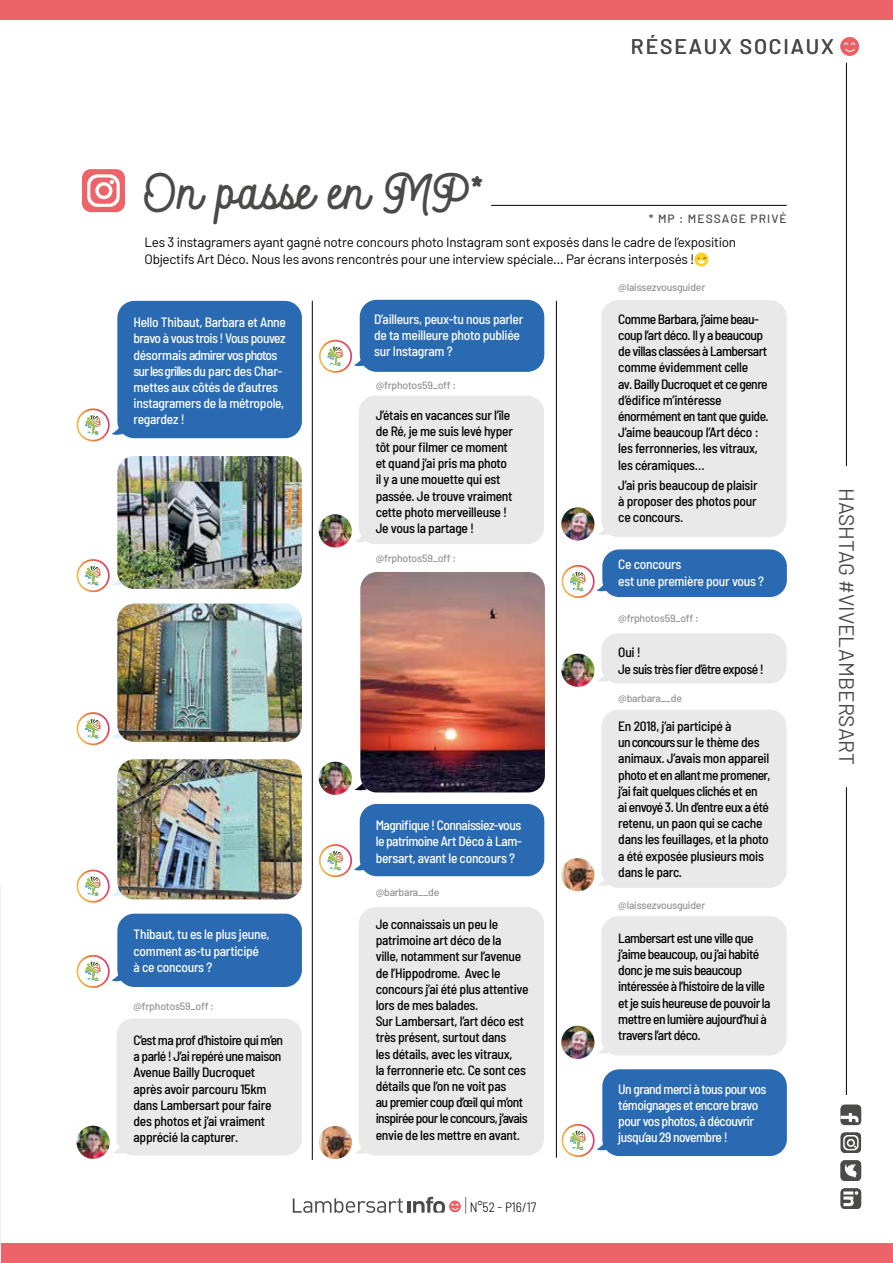
<style>
.page{position:relative;width:893px;height:1263px;background:#fff}
.page>*{position:absolute;margin:0;border:0;box-sizing:border-box;transform-origin:0 0}
.t1{font:46.5px "Autoguardf 7";color:#4a4a49}
.t2{font:21px "Barlow";color:#4a4a49}
.t3{font:500 21px "Barlow";letter-spacing:.09em;color:#4a4a49}
.t4{font:500 semi-condensed 13.5px/16.2px "Barlow";letter-spacing:-.025em;color:#000}
.t5{font:500 semi-condensed 13.5px/16.2px "Barlow";letter-spacing:-.02em;color:#fff}
.t6{font:13.5px/16.2px "Barlow";letter-spacing:-.02em;color:#000}
.t7{font:500 semi-condensed 13.5px/16.2px "Barlow";letter-spacing:-.04em;color:#fff}
.t8{font:300 semi-condensed 13.5px "Barlow";color:#000}
.t9{font:500 12px "Barlow";letter-spacing:.09em;color:#4a4a49}
.t10{font:500 10.5px "Barlow";letter-spacing:-.02em;color:#929292}
.s1{font-size:19.5px;color:#4a4a49}
</style>
<div class="page">
<div style="left:0;top:0;width:893px;height:19px;background:#ec646a"></div>
<div style="left:0;top:1244px;width:893px;height:19px;background:#ec646a"></div>
<hr style="left:0;top:887px;width:1px;height:376px;background:#f0f0f0">
<div style="left:602px;top:549px;width:185px;height:48px;background:#2a6ab2;border-radius:17px"></div>
<div style="left:602px;top:1069px;width:185px;height:87px;background:#2a6ab2;border-radius:17px"></div>
<div style="left:360px;top:804px;width:184px;height:72px;background:#2a6ab2;border-radius:17px"></div>
<svg style="left:561px;top:565px;width:63px;height:33px"></svg>
<svg style="left:561px;top:1124px;width:63px;height:33px"></svg>
<svg style="left:319px;top:844px;width:63px;height:33px"></svg>
<svg style="left:113px;top:1107px;width:14px;height:47px"></svg>
<svg style="left:355px;top:1142px;width:14px;height:12px"></svg>
<svg style="left:355px;top:531px;width:14px;height:12px"></svg>
<svg style="left:598px;top:676px;width:13px;height:6px"></svg>
<svg style="left:354px;top:786px;width:6px;height:5px"></svg>
<svg style="left:293px;top:1197px;width:152px;height:16px"></svg>
<svg style="left:449px;top:1200px;width:12px;height:12px"></svg>
<svg style="left:451px;top:1204px;width:8px;height:6px"></svg>
<hr style="left:312px;top:301px;width:1px;height:859px;background:#000">
<hr style="left:556px;top:301px;width:1px;height:856px;background:#000">
<img style="left:77px;top:1126px;width:33px;height:33px;border-radius:17px">
<img style="left:319px;top:1126px;width:33px;height:33px;border-radius:17px">
<img style="left:319px;top:514px;width:33px;height:33px;border-radius:17px">
<img style="left:561px;top:654px;width:33px;height:33px;border-radius:17px">
<img style="left:319px;top:762px;width:33px;height:33px;border-radius:17px">
<div style="left:117px;top:301px;width:185px;height:137px;background:#2a6ab2;border-radius:17px"></div>
<img style="left:117px;top:456px;width:185px;height:133px">
<img style="left:117px;top:604px;width:185px;height:138px">
<img style="left:117px;top:759px;width:185px;height:140px">
<div style="left:117px;top:914px;width:185px;height:73px;background:#2a6ab2;border-radius:17px"></div>
<img style="left:360px;top:572px;width:185px;height:220px">
<div style="left:117px;top:1018px;width:185px;height:137px;background:#e9e9e9;border-radius:17px"></div>
<div style="left:359px;top:907px;width:185px;height:248px;background:#e9e9e9;border-radius:17px"></div>
<div style="left:359px;top:395px;width:185px;height:149px;background:#e9e9e9;border-radius:17px"></div>
<div style="left:601px;top:633px;width:186px;height:50px;background:#e9e9e9;border-radius:17px"></div>
<svg style="left:598px;top:881px;width:10px;height:5px"></svg>
<svg style="left:598px;top:530px;width:11px;height:5px"></svg>
<svg style="left:598px;top:1048px;width:13px;height:6px"></svg>
<img style="left:561px;top:858px;width:33px;height:33px;border-radius:17px">
<img style="left:561px;top:507px;width:33px;height:33px;border-radius:17px">
<img style="left:561px;top:1026px;width:33px;height:33px;border-radius:17px">
<div style="left:601px;top:710px;width:186px;height:178px;background:#e9e9e9;border-radius:17px"></div>
<div style="left:601px;top:300px;width:186px;height:237px;background:#e9e9e9;border-radius:17px"></div>
<div style="left:601px;top:916px;width:186px;height:139px;background:#e9e9e9;border-radius:17px"></div>
<svg style="left:76px;top:408px;width:63px;height:34px"></svg>
<img style="left:76px;top:559px;width:63px;height:33px">
<img style="left:76px;top:712px;width:63px;height:33px">
<img style="left:76px;top:870px;width:63px;height:33px">
<svg style="left:76px;top:955px;width:57px;height:33px"></svg>
<div style="left:360px;top:300px;width:184px;height:72px;background:#2a6ab2;border-radius:17px"></div>
<svg style="left:319px;top:340px;width:63px;height:33px"></svg>
<svg style="left:694px;top:252px;width:14px;height:15px"></svg>
<svg style="left:698px;top:257px;width:8px;height:7px"></svg>
<hr style="left:846px;top:63px;width:1px;height:403px;background:#000">
<div style="left:840px;top:37px;width:19px;height:19px;background:#ec5f65;border-radius:50%"></div>
<svg style="left:844px;top:42px;width:12px;height:10px"></svg>
<hr style="left:846px;top:787px;width:1px;height:308px;background:#000">
<div style="left:840px;top:1160px;width:21px;height:21px;background:#4a4a49;border-radius:4px"></div>
<svg style="left:845px;top:1164px;width:11px;height:14px"></svg>
<div style="left:841px;top:1188px;width:20px;height:21px;background:#4a4a49;border-radius:4px"></div>
<svg style="left:843px;top:1191px;width:15px;height:15px"></svg>
<svg style="left:841px;top:1132px;width:20px;height:21px"></svg>
<svg style="left:843px;top:1135px;width:15px;height:15px"></svg>
<div style="left:841px;top:1105px;width:20px;height:20px;background:#4a4a49;border-radius:4px"></div>
<svg style="left:841px;top:1113px;width:17px;height:9px"></svg>
<hr style="left:491px;top:205px;width:296px;height:1px;background:#000">
<div style="left:82px;top:169px;width:43px;height:43px;background:#ec646a;border-radius:9px"></div>
<svg style="left:87px;top:174px;width:33px;height:33px"></svg>
<h2 class="t3" style="left:631px;top:34px;width:204px">RÉSEAUX SOCIAUX</h2>
<h1 class="t1" style="left:145px;top:163px;width:340px">On passe en MP*</h1>
<p class="t6" style="left:145px;top:234px;width:593px">Les 3 instagramers ayant gagné notre concours photo Instagram sont exposés dans le cadre de l’exposition<br>Objectifs Art Déco. Nous les avons rencontrés pour une interview spéciale… Par écrans interposés !</p>
<p class="t9" style="left:649px;top:211px;width:139px">* MP : MESSAGE PRIVÉ</p>
<p class="t5" style="left:134px;top:313px;width:154px">Hello Thibaut, Barbara et Anne bravo à vous trois ! Vous pouvez désormais admirer vos photos sur les grilles du parc des Char&shy;mettes aux côtés de d’autres instagramers de la métropole, regardez !</p>
<p class="t5" style="left:134px;top:925px;width:137px">Thibaut, tu es le plus jeune, comment as-tu participé<br>à ce concours ?</p>
<p class="t10" style="left:134px;top:1000px;width:82px">@frphotos59_off :</p>
<p class="t4" style="left:134px;top:1031px;width:151px">C’est ma prof d’histoire qui m’en a parlé ! J’ai repéré une maison<br>Avenue Bailly Ducroquet après avoir parcouru 15km dans Lambersart pour faire des photos et j’ai vraiment apprécié la capturer.</p>
<p class="t5" style="left:374px;top:310px;width:151px">D’ailleurs, peux-tu nous parler de ta meilleure photo publiée sur Instagram ?</p>
<p class="t10" style="left:376px;top:378px;width:82px">@frphotos59_off :</p>
<p class="t4" style="left:376px;top:406px;width:139px">J’étais en vacances sur l’île de Ré, je me suis levé hyper tôt pour filmer ce moment et quand j’ai pris ma photo il y a une mouette qui est passée. Je trouve vraiment cette photo merveilleuse !<br>Je vous la partage !</p>
<p class="t10" style="left:376px;top:551px;width:82px">@frphotos59_off :</p>
<p class="t5" style="left:376px;top:816px;width:148px;text-align:justify">Magnifique ! Connaissiez-vous le patrimoine Art Déco à Lam&shy;bersart, avant le concours ?</p>
<p class="t10" style="left:376px;top:886px;width:65px">@barbara__de</p>
<p class="t4" style="left:376px;top:915px;width:154px">Je connaissais un peu le patrimoine art déco de la<br>ville, notamment sur l’avenue de l’Hippodrome. Avec le concours j’ai été plus attentive lors de mes balades.<br>Sur Lambersart, l’art déco est très présent, surtout dans<br>les détails, avec les vitraux,<br>la ferronnerie etc. Ce sont ces détails que l’on ne voit pas<br>au premier coup d’œil qui m’ont inspirée pour le concours, j’avais envie de les mettre en avant.</p>
<p class="t8" style="left:465px;top:1198px;width:73px"><span class="s1">|</span> N°52 - P16/17</p>
<p class="t10" style="left:618px;top:280px;width:88px">@laissezvousguider</p>
<p class="t4" style="left:618px;top:310px;width:152px">Comme Barbara, j’aime beau&shy;coup l’art déco. Il y a beaucoup de villas classées à Lambersart comme évidemment celle<br>av. Bailly Ducroquet et ce genre d’édifice m’intéresse énormément en tant que guide.<br>J’aime beaucoup l’Art déco : les ferronneries, les vitraux, les céramiques…</p>
<p class="t4" style="left:618px;top:476px;width:141px;text-align:justify">J’ai pris beaucoup de plaisir à proposer des photos pour ce concours.</p>
<p class="t5" style="left:618px;top:555px;width:147px">Ce concours<br>est une première pour vous ?</p>
<p class="t10" style="left:618px;top:612px;width:82px">@frphotos59_off :</p>
<p class="t4" style="left:618px;top:643px;width:147px">Oui !<br>Je suis très fier d’être exposé !</p>
<p class="t10" style="left:618px;top:692px;width:65px">@barbara__de</p>
<p class="t4" style="left:618px;top:717px;width:154px">En 2018, j’ai participé à<br>un concours sur le thème des animaux. J’avais mon appareil photo et en allant me promener, j’ai fait quelques clichés et en<br>ai envoyé 3. Un d’entre eux a été retenu, un paon qui se cache dans les feuillages, et la photo a été exposée plusieurs mois dans le parc.</p>
<p class="t10" style="left:618px;top:898px;width:88px">@laissezvousguider</p>
<p class="t4" style="left:618px;top:929px;width:154px">Lambersart est une ville que j’aime beaucoup, ou j’ai habité donc je me suis beaucoup intéressée à l’histoire de la ville et je suis heureuse de pouvoir la mettre en lumière aujourd’hui à travers l’art déco.</p>
<p class="t7" style="left:618px;top:1080px;width:150px">Un grand merci à tous pour vos témoignages et encore bravo pour vos photos, à découvrir jusqu’au 29 novembre !</p>
<h2 class="t2" style="left:860px;top:488px;width:279px;rotate:90deg">HASHTAG #VIVELAMBERSART</h2>
</div>
